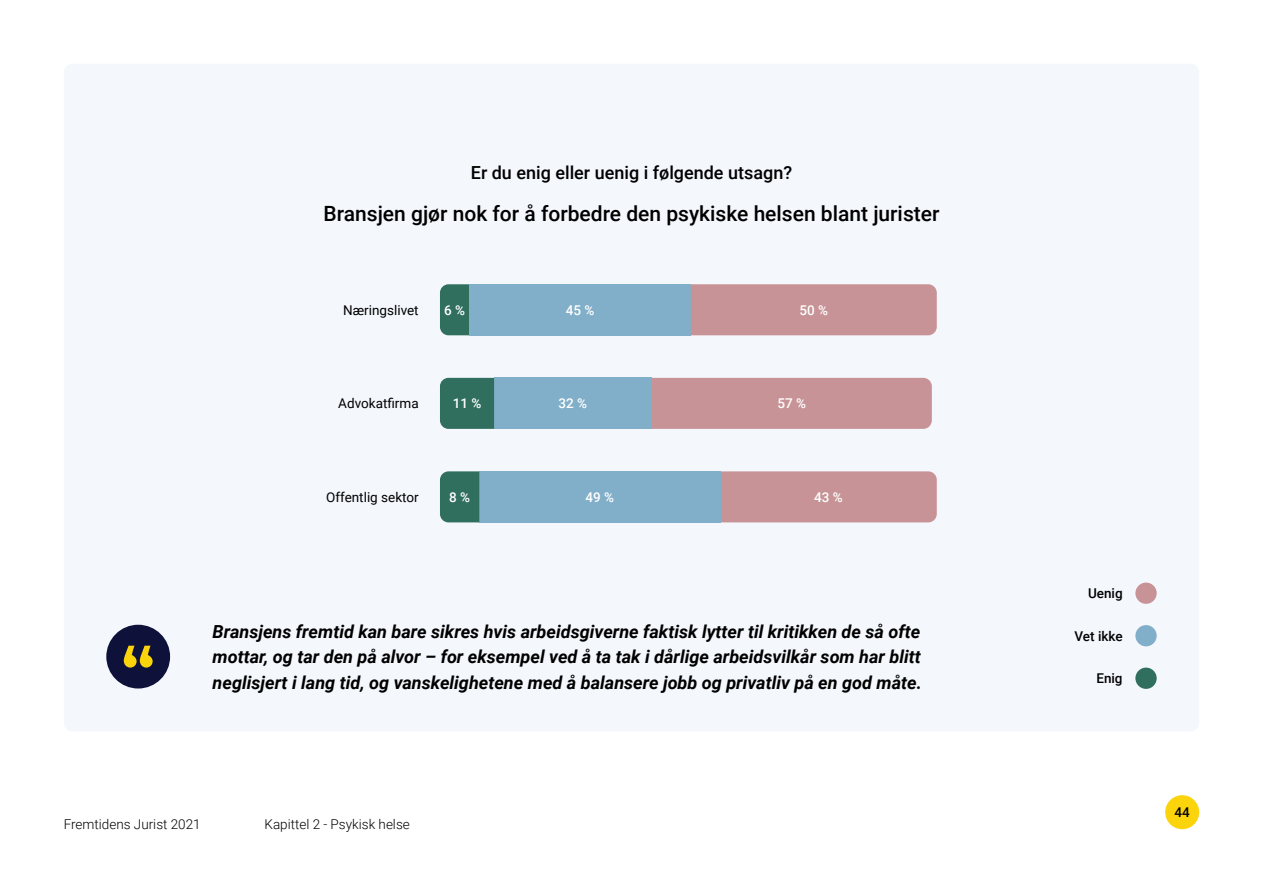
<style>
.page{position:relative;width:1263px;height:893px;background:#fff}
.page>*{position:absolute;margin:0;border:0;box-sizing:border-box;transform-origin:0 0}
.t1{font:500 21px "Roboto";color:#000}
.t2{font:italic 700 18px/25.5px "Roboto";color:#000;text-align:justify}
.t3{font:500 18px "Roboto";color:#000}
.t4{font:300 13.5px "Roboto";color:#000}
.t5{font:13.5px "Roboto";color:#000}
.t6{font:500 13.5px "Roboto";color:#fff}
.t7{font:500 13.5px "Roboto";color:#000}
</style>
<div class="page">
<div style="left:1165px;top:795px;width:34px;height:34px;background:#fcd40b;border-radius:50%"></div>
<div style="left:64px;top:64px;width:1135px;height:667px;background:#f4f7fc;border-radius:9px"></div>
<div style="left:1135px;top:668px;width:22px;height:21px;background:#306e5e;border-radius:50%"></div>
<div style="left:1135px;top:625px;width:22px;height:21px;background:#81aec8;border-radius:50%"></div>
<div style="left:1135px;top:583px;width:22px;height:21px;background:#c79396;border-radius:50%"></div>
<svg style="left:440px;top:284px;width:29px;height:51px"></svg>
<div style="left:469px;top:284px;width:222px;height:51px;background:#81aec8"></div>
<div style="left:691px;top:284px;width:246px;height:51px;background:#c79396"></div>
<div style="left:651px;top:378px;width:281px;height:51px;background:#c79396"></div>
<div style="left:494px;top:378px;width:157px;height:51px;background:#81aec8"></div>
<div style="left:440px;top:378px;width:54px;height:51px;background:#306e5e"></div>
<div style="left:720px;top:471px;width:217px;height:51px;background:#c79396"></div>
<div style="left:479px;top:471px;width:241px;height:51px;background:#81aec8"></div>
<div style="left:440px;top:471px;width:39px;height:51px;background:#306e5e"></div>
<div style="left:106px;top:625px;width:64px;height:63px;background:#0e1139;border-radius:50%"></div>
<svg style="left:124px;top:646px;width:29px;height:22px"></svg>
<p class="t3" style="left:471px;top:160px;width:323px">Er du enig eller uenig i følgende utsagn?</p>
<p class="t1" style="left:323px;top:198px;width:617px">Bransjen gjør nok for å forbedre den psykiske helsen blant jurister</p>
<p class="t5" style="left:343px;top:301px;width:77px">Næringslivet</p>
<p class="t6" style="left:444px;top:301px;width:22px">6 %</p>
<p class="t6" style="left:566px;top:301px;width:30px">45 %</p>
<p class="t6" style="left:799px;top:301px;width:30px">50 %</p>
<p class="t5" style="left:338px;top:394px;width:82px">Advokatfirma</p>
<p class="t6" style="left:453px;top:394px;width:30px">11 %</p>
<p class="t6" style="left:558px;top:394px;width:30px">32 %</p>
<p class="t6" style="left:777px;top:394px;width:30px">57 %</p>
<p class="t5" style="left:326px;top:487px;width:94px">Offentlig sektor</p>
<p class="t6" style="left:449px;top:488px;width:22px">8 %</p>
<p class="t6" style="left:585px;top:488px;width:30px">49 %</p>
<p class="t6" style="left:814px;top:488px;width:30px">43 %</p>
<p class="t2" style="left:213px;top:618px;width:711px">Bransjens fremtid kan bare sikres hvis arbeidsgiverne faktisk lytter til kritikken de så ofte mottar, og tar den på alvor – for eksempel ved å ta tak i dårlige arbeidsvilkår som har blitt neglisjert i lang tid, og vanskelighetene med å balansere jobb og privatliv på en god måte.</p>
<p class="t4" style="left:64px;top:815px;width:138px">Fremtidens Jurist 2021</p>
<p class="t4" style="left:265px;top:815px;width:147px">Kapittel 2 - Psykisk helse</p>
<p class="t7" style="left:1088px;top:584px;width:36px">Uenig</p>
<p class="t7" style="left:1074px;top:626px;width:50px">Vet ikke</p>
<p class="t7" style="left:1096px;top:669px;width:28px">Enig</p>
<p class="t7" style="left:1174px;top:803px;width:17px">44</p>
</div>
